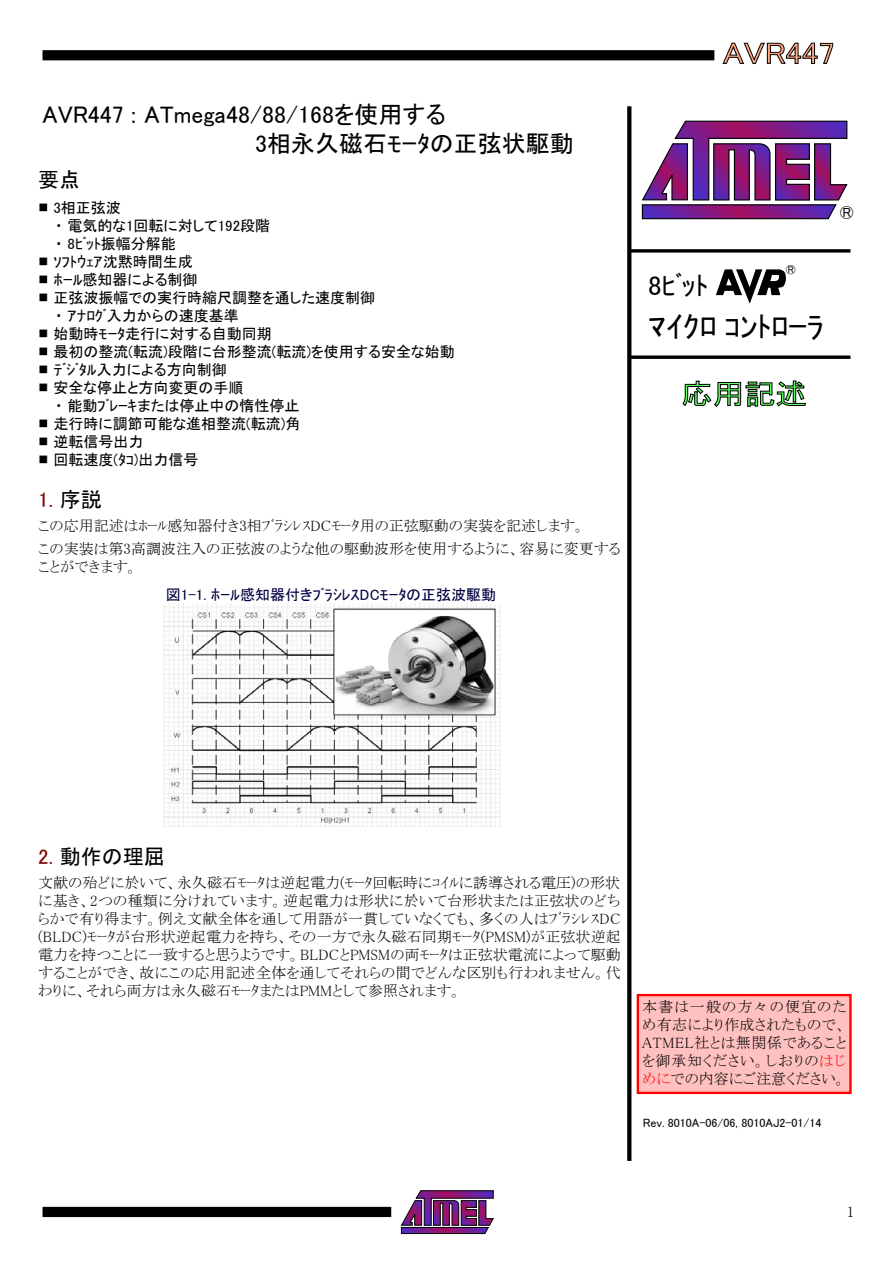
<style>
.page{position:relative;width:893px;height:1263px;background:#fff}
.page>*{position:absolute;margin:0;border:0;box-sizing:border-box;transform-origin:0 0}
.t1{font:30px "MS P Gothic";color:#000}
.t2{font:30px "MS P Gothic";color:#ffa880;scale:1.1 1}
.t3{font:28.5px "MS P Gothic";color:#60ff60;scale:1.1 1}
.t4{font:27px "MS P Gothic";color:#000}
.t5{font:24px/28.8px "MS P Gothic";color:#000}
.t6{font:21px "MS P Gothic";color:#000}
.t7{font:21px "MS P Gothic";color:#800000}
.t8{font:15px/18px "MS P Mincho";color:#000;text-align:justify}
.t9{font:15px/18px "MS P Gothic";color:#000}
.t10{font:15px "MS P Gothic";color:#000040}
.t11{font:12px "MS P Gothic";color:#000}
.s1{font-size:10.5px}
.s2{color:#000}
.s3{color:#800000}
.s4{color:#f00}
</style>
<div class="page">
<svg style="left:641px;top:120px;width:207px;height:100px"></svg>
<svg style="left:716px;top:269px;width:70px;height:35px"></svg>
<svg style="left:631px;top:355px;width:219px;height:4px"></svg>
<svg style="left:631px;top:249px;width:219px;height:4px"></svg>
<svg style="left:627px;top:106px;width:4px;height:1055px;background:#0e0e0e"></svg>
<svg style="left:682px;top:381px;width:124px;height:26px"></svg>
<svg style="left:401px;top:1190px;width:93px;height:44px"></svg>
<div style="left:43px;top:1207px;width:348px;height:10px;background:#000"></div>
<div style="left:43px;top:50px;width:671px;height:10px;background:#000"></div>
<svg style="left:723px;top:43px;width:110px;height:21px"></svg>
<div style="left:638px;top:995px;width:212px;height:98px;background:#ffc0c0"></div>
<div style="left:637px;top:994px;width:215px;height:100px;border:2px solid #f00"></div>
<img style="left:163px;top:604px;width:337px;height:222px">
<h3 class="t5" style="left:255px;top:100px;width:320px;text-indent:-213px">AVR447 : ATmega48/88/168を使用する<br>3相永久磁石ﾓｰﾀの正弦状駆動</h3>
<h3 class="t6" style="left:38px;top:169px;width:43px">要点</h3>
<p class="t9" style="left:55px;top:198px;width:216px;text-indent:-17px"><span class="s1">■</span> 3相正弦波<br>・ 電気的な1回転に対して192段階・ 8ﾋﾞｯﾄ振幅分解能</p>
<p class="t9" style="left:38px;top:252px;width:156px"><span class="s1">■</span> ｿﾌﾄｳｪｱ沈黙時間生成</p>
<p class="t9" style="left:38px;top:270px;width:161px"><span class="s1">■</span> ﾎｰﾙ感知器による制御</p>
<p class="t9" style="left:55px;top:288px;width:321px;text-indent:-17px"><span class="s1">■</span> 正弦波振幅での実行時縮尺調整を通した速度制御・ ｱﾅﾛｸﾞ入力からの速度基準</p>
<p class="t9" style="left:38px;top:324px;width:235px"><span class="s1">■</span> 始動時ﾓｰﾀ走行に対する自動同期</p>
<p class="t9" style="left:38px;top:342px;width:418px"><span class="s1">■</span> 最初の整流(転流)段階に台形整流(転流)を使用する安全な始動</p>
<p class="t9" style="left:38px;top:360px;width:190px"><span class="s1">■</span> ﾃﾞｼﾞﾀﾙ入力による方向制御</p>
<p class="t9" style="left:55px;top:378px;width:246px;text-indent:-17px"><span class="s1">■</span> 安全な停止と方向変更の手順<br>・ 能動ﾌﾞﾚｰｷまたは停止中の惰性停止</p>
<p class="t9" style="left:38px;top:414px;width:264px"><span class="s1">■</span> 走行時に調節可能な進相整流(転流)角</p>
<p class="t9" style="left:38px;top:432px;width:107px"><span class="s1">■</span> 逆転信号出力</p>
<p class="t9" style="left:38px;top:450px;width:162px"><span class="s1">■</span> 回転速度(ﾀｺ)出力信号</p>
<h3 class="t7" style="left:38px;top:489px;width:65px">1. <span class="s2">序説</span></h3>
<p class="t8" style="left:38px;top:514px;width:584px;line-height:22.5px">この応用記述はﾎｰﾙ感知器付き3相ﾌﾞﾗｼﾚｽDCﾓｰﾀ用の正弦駆動の実装を記述します。<br>この実装は第3高調波注入の正弦波のような他の駆動波形を使用するように、容易に変更する</p>
<p class="t8" style="left:38px;top:557px;width:101px">ことができます。</p>
<p class="t10" style="left:166px;top:587px;width:332px">図1-1. ﾎｰﾙ感知器付きﾌﾞﾗｼﾚｽDCﾓｰﾀの正弦波駆動</p>
<h1 class="t2" style="left:723px;top:38px;width:103px">AVR447</h1>
<h3 class="t6" style="left:840px;top:202px;width:16px">®</h3>
<p class="t9" style="left:786px;top:261px;width:12px">®</p>
<h3 class="t4" style="left:648px;top:271px;width:62px">8ﾋﾞｯﾄ</h3>
<h1 class="t1" style="left:648px;top:311px;width:177px">ﾏｲｸﾛ ｺﾝﾄﾛｰﾗ</h1>
<h2 class="t3" style="left:681px;top:379px;width:116px">応用記述</h2>
<h3 class="t6" style="left:38px;top:846px;width:128px"><span class="s3">2.</span> 動作の理屈</h3>
<p class="t8" style="left:38px;top:874px;width:584px">文献の殆どに於いて、永久磁石ﾓｰﾀは逆起電力(ﾓｰﾀ回転時にｺｲﾙに誘導される電圧)の形状に基き、2つの種類に分けれています。逆起電力は形状に於いて台形状または正弦状のどちらかで有り得ます。例え文献全体を通して用語が一貫していなくても、多くの人はﾌﾞﾗｼﾚｽDC (BLDC)ﾓｰﾀが台形状逆起電力を持ち、その一方で永久磁石同期ﾓｰﾀ(PMSM)が正弦状逆起電力を持つことに一致すると思うようです。BLDCとPMSMの両ﾓｰﾀは正弦状電流によって駆動することができ、故にこの応用記述全体を通してそれらの間でどんな区別も行われません。代わりに、それら両方は永久磁石ﾓｰﾀまたはPMMとして参照されます。</p>
<p class="t8" style="left:642px;top:998px;width:206px">本書は一般の方々の便宜のため有志により作成されたもので、ATMEL社とは無関係であることを御承知ください。しおりの<span class="s4">はじめに</span>での内容にご注意ください。</p>
<p class="t11" style="left:643px;top:1116px;width:180px">Rev. 8010A-06/06, 8010AJ2-01/14</p>
<p class="t8" style="left:847px;top:1202px;width:9px">1</p>
</div>
